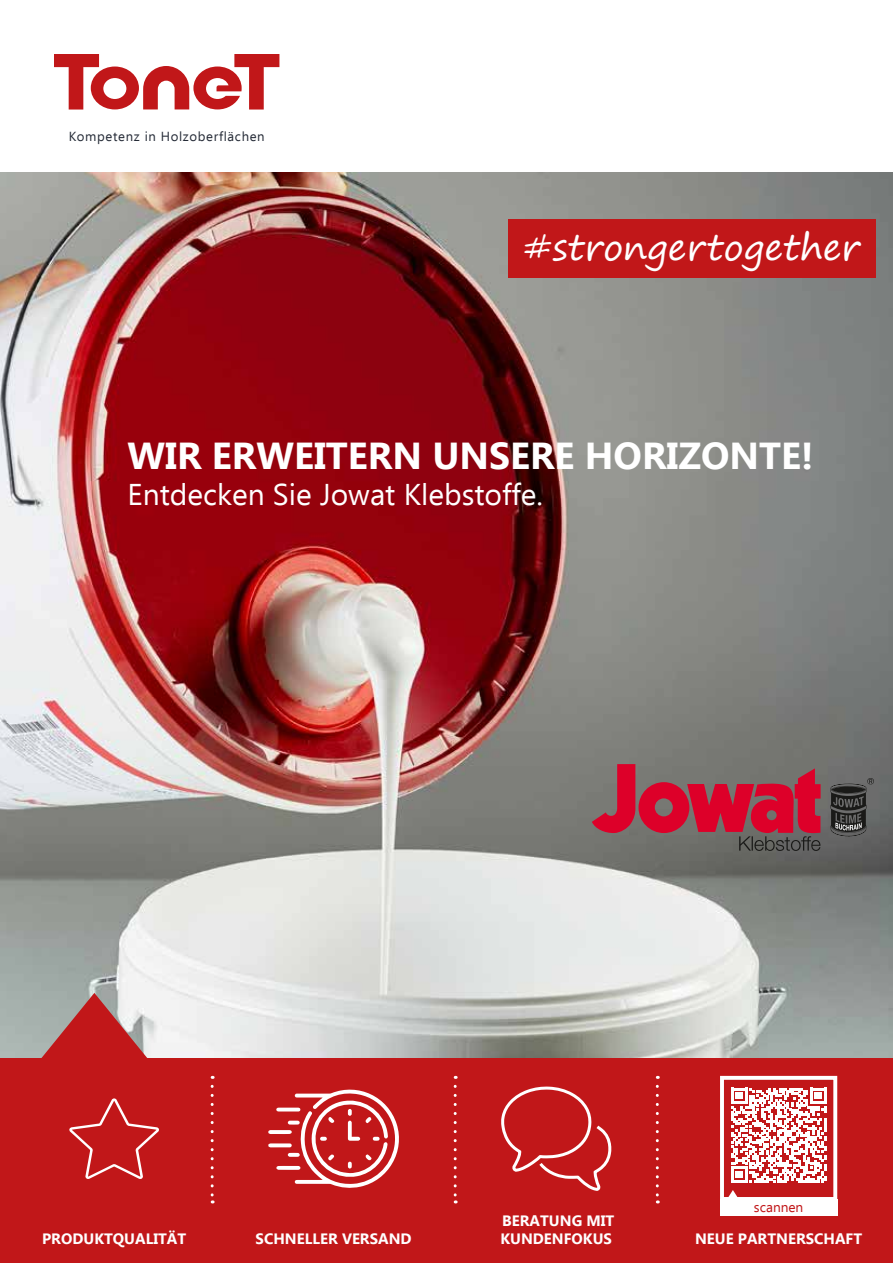
<style>
.page{position:relative;width:893px;height:1263px;background:#fff}
.page>*{position:absolute;margin:0;border:0;box-sizing:border-box;transform-origin:0 0}
.t1{font:700 37.5px "Ebrima";color:#fff}
.t2{font:36px "Segoe Print";color:#fff}
.t3{font:30px "Ebrima";color:#fff}
.t4{font:700 15px/18px "Ebrima";color:#fff}
.t5{font:13.65px "Ebrima";color:#c11719}
.t6{font:13.05px "Ebrima";letter-spacing:.05em;color:#242a36}
</style>
<div class="page">
<svg style="left:54px;top:54px;width:225px;height:56px"></svg>
<img style="left:0;top:172px;width:893px;height:887px">
<div style="left:508px;top:219px;width:367px;height:59px;background:#c11719"></div>
<div style="left:0;top:1059px;width:893px;height:204px;background:#c11719"></div>
<svg style="left:501px;top:1086px;width:111px;height:105px"></svg>
<svg style="left:268px;top:1089px;width:131px;height:99px"></svg>
<svg style="left:0;top:993px;width:201px;height:186px"></svg>
<svg style="left:211px;top:1086px;width:3px;height:117px"></svg>
<svg style="left:454px;top:1086px;width:3px;height:117px"></svg>
<svg style="left:656px;top:1086px;width:3px;height:117px"></svg>
<svg style="left:592px;top:764px;width:229px;height:87px;background:#9e404f"></svg>
<svg style="left:830px;top:778px;width:44px;height:58px;background:#4c4c4b"></svg>
<div style="left:720px;top:1199px;width:117px;height:17px;background:#fff"></div>
<svg style="left:731px;top:1088px;width:95px;height:95px"></svg>
<div style="left:720px;top:1076px;width:117px;height:125px;border:4px solid #fff"></div>
<svg style="left:721px;top:1190px;width:24px;height:11px"></svg>
<p class="t6" style="left:69px;top:127px;width:198px">Kompetenz in Holzoberflächen</p>
<h2 class="t2" style="left:524px;top:215px;width:337px">#strongertogether</h2>
<h1 class="t1" style="left:128px;top:426px;width:687px">WIR ERWEITERN UNSERE HORIZONTE!</h1>
<h3 class="t3" style="left:128px;top:472px;width:417px">Entdecken Sie Jowat Klebstoffe.</h3>
<p class="t4" style="left:42px;top:1228px;width:146px">PRODUKTQUALITÄT</p>
<p class="t4" style="left:256px;top:1228px;width:157px">SCHNELLER VERSAND</p>
<p class="t4" style="left:500px;top:1210px;width:115px">BERATUNG MIT<br>KUNDENFOKUS</p>
<p class="t5" style="left:754px;top:1197px;width:51px">scannen</p>
<p class="t4" style="left:695px;top:1228px;width:169px">NEUE PARTNERSCHAFT</p>
</div>
